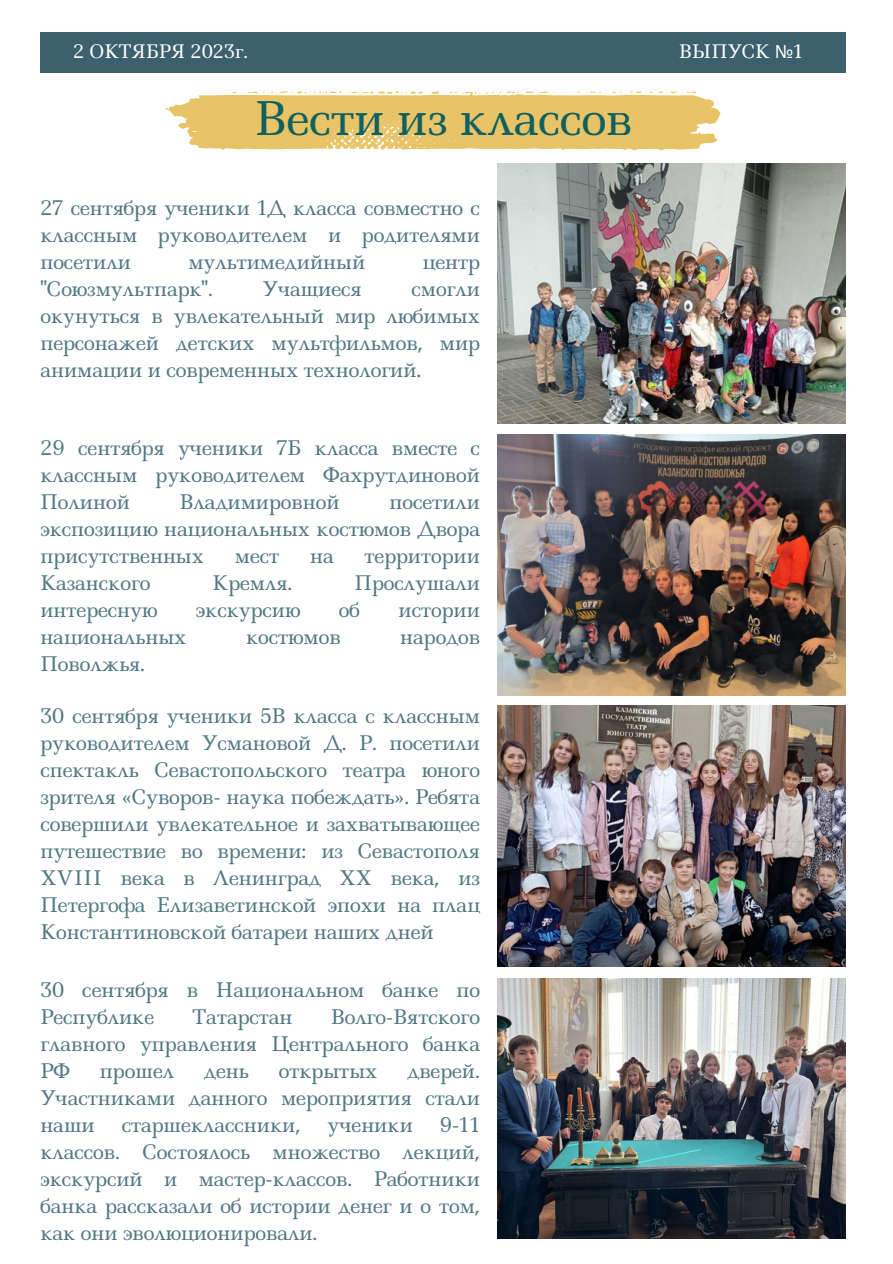
<style>
.page{position:relative;width:893px;height:1264px;background:#fff}
.page>*{position:absolute;margin:0;border:0;box-sizing:border-box;transform-origin:0 0}
.t1{font:45.15px "Ledger";color:#0f6060}
.t2{font:19.65px/27px "Ledger";color:#517882;text-align:justify}
.t3{font:18.15px "Ledger";color:#fff}
.s1{font-family:"Noto Sans"}
</style>
<div class="page">
<img style="left:497px;top:163px;width:348px;height:260px">
<img style="left:497px;top:434px;width:348px;height:261px">
<img style="left:497px;top:705px;width:348px;height:261px">
<div style="left:40px;top:32px;width:806px;height:41px;background:#3c606d"></div>
<svg style="left:166px;top:91px;width:554px;height:60px;background:#ebcc7e"></svg>
<img style="left:497px;top:978px;width:348px;height:260px">
<p class="t3" style="left:73px;top:39px;width:176px">2 ОКТЯБРЯ 2023г.</p>
<p class="t1" style="left:255px;top:87px;width:378px">Вести из классов</p>
<p class="t2" style="left:40px;top:194px;width:441px">27 сентября ученики 1Д класса совместно с классным руководителем и родителями посетили</p>
<p class="t2" style="left:188px;top:248px;width:178px">мультимедийный</p>
<p class="t2" style="left:423px;top:248px;width:59px">центр</p>
<p class="t2" style="left:40px;top:275px;width:174px">"Союзмультпарк".</p>
<p class="t2" style="left:263px;top:275px;width:100px">Учащиеся</p>
<p class="t2" style="left:40px;top:275px;width:441px;text-indent:371px">смогли окунуться в увлекательный мир любимых персонажей детских мультфильмов, мир анимации и современных технологий.</p>
<p class="t2" style="left:40px;top:434px;width:441px">29 сентября ученики 7Б класса вместе с классным руководителем Фахрутдиновой Полиной</p>
<p class="t2" style="left:180px;top:488px;width:161px">Владимировной</p>
<p class="t2" style="left:40px;top:488px;width:441px;text-indent:349px">посетили экспозицию национальных костюмов Двора присутственных</p>
<p class="t2" style="left:235px;top:542px;width:46px">мест</p>
<p class="t2" style="left:310px;top:542px;width:25px">на</p>
<p class="t2" style="left:364px;top:542px;width:117px">территории</p>
<p class="t2" style="left:40px;top:569px;width:112px">Казанского</p>
<p class="t2" style="left:212px;top:569px;width:81px">Кремля.</p>
<p class="t2" style="left:354px;top:569px;width:127px">Прослушали</p>
<p class="t2" style="left:40px;top:596px;width:118px">интересную</p>
<p class="t2" style="left:196px;top:596px;width:106px">экскурсию</p>
<p class="t2" style="left:339px;top:596px;width:22px">об</p>
<p class="t2" style="left:398px;top:596px;width:83px">истории</p>
<p class="t2" style="left:40px;top:623px;width:147px">национальных</p>
<p class="t2" style="left:246px;top:623px;width:96px">костюмов</p>
<p class="t2" style="left:400px;top:623px;width:81px">народов</p>
<p class="t2" style="left:40px;top:650px;width:106px">Поволжья.</p>
<p class="t2" style="left:40px;top:702px;width:441px">30 сентября ученики 5В класса с классным руководителем Усмановой Д. Р. посетили спектакль Севастопольского театра юного зрителя «Суворов- наука побеждать». Ребята совершили увлекательное и захватывающее путешествие во времени: из Севастополя XVIII века в Ленинград XX века, из Петергофа Елизаветинской эпохи на плац Константиновской батареи наших дней</p>
<p class="t2" style="left:40px;top:976px;width:441px">30 сентября в Национальном банке по<br>Республике</p>
<p class="t2" style="left:40px;top:1003px;width:441px;text-indent:290px">Волго-Вятского главного управления Центрального банка РФ</p>
<p class="t2" style="left:193px;top:1003px;width:101px">Татарстан</p>
<p class="t2" style="left:40px;top:1057px;width:441px;text-indent:367px">дверей.<br>Участниками данного мероприятия стали наши</p>
<p class="t2" style="left:100px;top:1057px;width:76px">прошел</p>
<p class="t2" style="left:204px;top:1057px;width:46px">день</p>
<p class="t2" style="left:279px;top:1057px;width:100px">открытых</p>
<p class="t2" style="left:40px;top:1111px;width:441px;text-indent:399px">9-11 классов. Состоялось множество лекций, экскурсий и мастер-классов. Работники банка рассказали об истории денег и о том, как они эволюционировали.</p>
<p class="t2" style="left:122px;top:1111px;width:180px">старшеклассники,</p>
<p class="t2" style="left:327px;top:1111px;width:87px">ученики</p>
<p class="t3" style="left:679px;top:39px;width:125px">ВЫПУСК <span class="s1">№</span>1</p>
</div>
